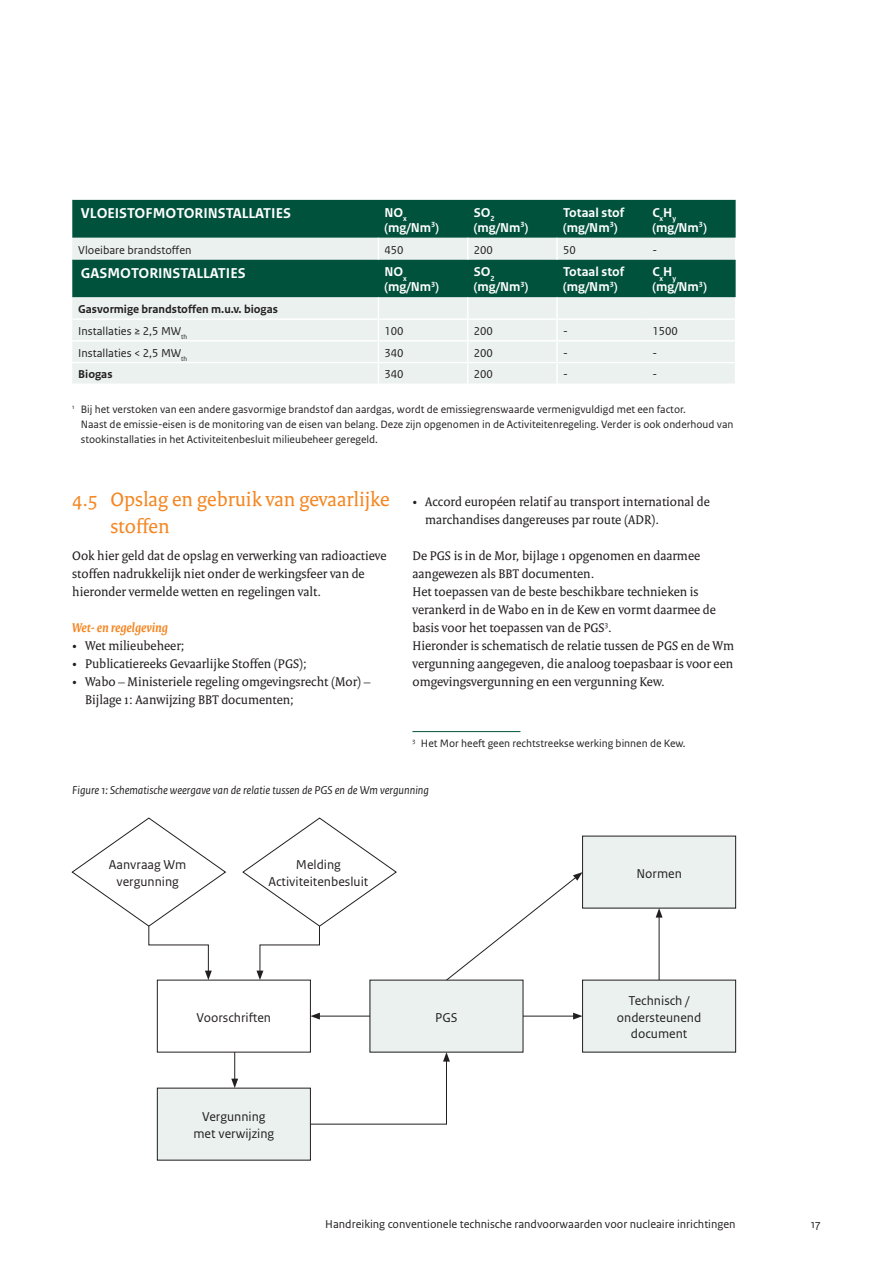
<style>
.page{position:relative;width:893px;height:1263px;background:#fff}
.page>*{position:absolute;margin:0;border:0;box-sizing:border-box;transform-origin:0 0}
._14_RO_Voetnoot{font:21px/27px "Rijksoverheid Serif";color:#f58520}
._30_RO_Tabel_Kop{font:700 15px "Rijksoverheid Sans Text";color:#fff}
._14_RO_Voetnoot-2{font:13.5px/18px "Rijksoverheid Serif";color:#231f20}
.t1{font:13.5px/16.2px "Rijksoverheid Sans Text";color:#231f20;text-align:center}
._30_RO_Tabel_Kop-2{font:700 13.5px "Rijksoverheid Sans Text";color:#fff}
._14_RO_Voetnoot-3{font:italic 700 13.5px "Rijksoverheid Serif";color:#f58520}
._32_RO_Tabel_Broodte{font:12px "Rijksoverheid Sans Text";color:#231f20}
._13_RO_Fotobijschrif{font:italic 12px "Rijksoverheid Sans Text";color:#231f20}
._32_RO_Tabel_Broodte-2{font:700 12px "Rijksoverheid Sans Text";color:#231f20}
._14_RO_Voetnoot-4{font:11.25px/15px "Rijksoverheid Sans Text";color:#231f20}
</style>
<div class="page">
<div style="left:72px;top:200px;width:664px;height:38px;background:#00523c"></div>
<svg style="left:72px;top:238px;width:664px;height:145px;background:#abc6bf"></svg>
<svg style="left:378px;top:238px;width:1px;height:21px"></svg>
<svg style="left:467px;top:238px;width:1px;height:21px"></svg>
<hr style="left:556px;top:238px;width:2px;height:21px;background:#fff">
<svg style="left:735px;top:238px;width:1px;height:21px"></svg>
<hr style="left:556px;top:297px;width:2px;height:21px;background:#fff">
<hr style="left:72px;top:318px;width:306px;height:2px;background:#fff">
<hr style="left:378px;top:318px;width:90px;height:2px;background:#fff">
<hr style="left:468px;top:318px;width:89px;height:2px;background:#fff">
<hr style="left:557px;top:318px;width:89px;height:2px;background:#fff">
<hr style="left:556px;top:320px;width:2px;height:20px;background:#fff">
<hr style="left:646px;top:318px;width:90px;height:2px;background:#fff">
<hr style="left:72px;top:340px;width:306px;height:2px;background:#fff">
<hr style="left:378px;top:340px;width:90px;height:2px;background:#fff">
<hr style="left:468px;top:340px;width:89px;height:2px;background:#fff">
<hr style="left:557px;top:340px;width:89px;height:2px;background:#fff">
<hr style="left:556px;top:342px;width:2px;height:20px;background:#fff">
<hr style="left:646px;top:340px;width:90px;height:2px;background:#fff">
<hr style="left:72px;top:362px;width:306px;height:1px;background:#fff">
<hr style="left:378px;top:362px;width:90px;height:1px;background:#fff">
<svg style="left:378px;top:297px;width:1px;height:86px"></svg>
<hr style="left:468px;top:362px;width:89px;height:1px;background:#fff">
<svg style="left:467px;top:297px;width:1px;height:86px"></svg>
<hr style="left:557px;top:362px;width:89px;height:1px;background:#fff">
<hr style="left:556px;top:363px;width:2px;height:20px;background:#fff">
<hr style="left:646px;top:362px;width:90px;height:1px;background:#fff">
<svg style="left:735px;top:297px;width:1px;height:86px"></svg>
<hr style="left:412px;top:731px;width:108px;height:1px;background:#00523c">
<div style="left:157px;top:980px;width:154px;height:72px;border:1px solid #231f20"></div>
<div style="left:370px;top:980px;width:153px;height:72px;background:#eaf1ef"></div>
<div style="left:583px;top:980px;width:153px;height:72px;background:#eaf1ef"></div>
<div style="left:582px;top:980px;width:154px;height:72px;border:1px solid #231f20"></div>
<div style="left:583px;top:836px;width:153px;height:72px;background:#eaf1ef"></div>
<div style="left:157px;top:1088px;width:153px;height:72px;background:#eaf1ef"></div>
<svg style="left:71px;top:817px;width:156px;height:163px"></svg>
<svg style="left:242px;top:817px;width:155px;height:163px"></svg>
<svg style="left:231px;top:1052px;width:7px;height:36px"></svg>
<hr style="left:317px;top:1016px;width:53px;height:1px;background:#231f20">
<svg style="left:310px;top:1013px;width:10px;height:6px"></svg>
<svg style="left:310px;top:1052px;width:140px;height:73px"></svg>
<hr style="left:523px;top:1016px;width:52px;height:1px;background:#231f20">
<svg style="left:573px;top:1013px;width:10px;height:6px"></svg>
<hr style="left:659px;top:915px;width:1px;height:65px;background:#231f20">
<svg style="left:656px;top:908px;width:7px;height:9px"></svg>
<svg style="left:445px;top:872px;width:138px;height:109px"></svg>
<p class="_30_RO_Tabel_Kop" style="left:81px;top:205px;width:211px">VLOEISTOFMOTORINSTALLATIES</p>
<p class="_30_RO_Tabel_Kop-2" style="left:384px;top:205px;width:24px">NO<sub>x</sub></p>
<p class="_30_RO_Tabel_Kop-2" style="left:384px;top:220px;width:56px">(mg/Nm<sup>3</sup>)</p>
<p class="_30_RO_Tabel_Kop-2" style="left:474px;top:205px;width:23px">SO<sub>2</sub></p>
<p class="_30_RO_Tabel_Kop-2" style="left:474px;top:220px;width:56px">(mg/Nm<sup>3</sup>)</p>
<p class="_30_RO_Tabel_Kop-2" style="left:563px;top:205px;width:63px">Totaal stof</p>
<p class="_30_RO_Tabel_Kop-2" style="left:563px;top:220px;width:56px">(mg/Nm<sup>3</sup>)</p>
<p class="_30_RO_Tabel_Kop-2" style="left:652px;top:205px;width:25px">C<sub>x</sub>H<sub>y</sub></p>
<p class="_30_RO_Tabel_Kop-2" style="left:652px;top:220px;width:56px">(mg/Nm<sup>3</sup>)</p>
<p class="_32_RO_Tabel_Broodte" style="left:78px;top:243px;width:115px">Vloeibare brandstoffen</p>
<p class="_32_RO_Tabel_Broodte" style="left:384px;top:243px;width:21px">450</p>
<p class="_32_RO_Tabel_Broodte" style="left:474px;top:243px;width:21px">200</p>
<p class="_32_RO_Tabel_Broodte" style="left:563px;top:243px;width:14px">50</p>
<p class="_32_RO_Tabel_Broodte" style="left:652px;top:243px;width:6px">-</p>
<p class="_30_RO_Tabel_Kop" style="left:81px;top:264px;width:166px">GASMOTORINSTALLATIES</p>
<p class="_30_RO_Tabel_Kop-2" style="left:384px;top:264px;width:24px">NO<sub>x</sub></p>
<p class="_30_RO_Tabel_Kop-2" style="left:384px;top:279px;width:56px">(mg/Nm<sup>3</sup>)</p>
<p class="_30_RO_Tabel_Kop-2" style="left:563px;top:264px;width:63px">Totaal stof</p>
<p class="_30_RO_Tabel_Kop-2" style="left:563px;top:279px;width:56px">(mg/Nm<sup>3</sup>)</p>
<p class="_30_RO_Tabel_Kop-2" style="left:474px;top:264px;width:23px">SO<sub>2</sub></p>
<p class="_30_RO_Tabel_Kop-2" style="left:474px;top:279px;width:56px">(mg/Nm<sup>3</sup>)</p>
<p class="_30_RO_Tabel_Kop-2" style="left:652px;top:264px;width:25px">C<sub>x</sub>H<sub>y</sub></p>
<p class="_30_RO_Tabel_Kop-2" style="left:652px;top:279px;width:56px">(mg/Nm<sup>3</sup>)</p>
<p class="_32_RO_Tabel_Broodte-2" style="left:78px;top:302px;width:201px">Gasvormige brandstoffen m.u.v. biogas</p>
<p class="_32_RO_Tabel_Broodte" style="left:78px;top:324px;width:110px">Installaties ≥ 2,5 MW<sub>th</sub></p>
<p class="_32_RO_Tabel_Broodte" style="left:384px;top:324px;width:21px">100</p>
<p class="_32_RO_Tabel_Broodte" style="left:474px;top:324px;width:21px">200</p>
<p class="_32_RO_Tabel_Broodte" style="left:563px;top:324px;width:6px">-</p>
<p class="_32_RO_Tabel_Broodte" style="left:652px;top:324px;width:27px">1500</p>
<p class="_32_RO_Tabel_Broodte" style="left:78px;top:346px;width:110px">Installaties &lt; 2,5 MW<sub>th</sub></p>
<p class="_32_RO_Tabel_Broodte" style="left:384px;top:346px;width:21px">340</p>
<p class="_32_RO_Tabel_Broodte" style="left:474px;top:346px;width:21px">200</p>
<p class="_32_RO_Tabel_Broodte" style="left:563px;top:346px;width:6px">-</p>
<p class="_32_RO_Tabel_Broodte" style="left:652px;top:346px;width:6px">-</p>
<p class="_32_RO_Tabel_Broodte-2" style="left:78px;top:368px;width:36px">Biogas</p>
<p class="_32_RO_Tabel_Broodte" style="left:384px;top:367px;width:21px">340</p>
<p class="_32_RO_Tabel_Broodte" style="left:474px;top:367px;width:21px">200</p>
<p class="_32_RO_Tabel_Broodte" style="left:563px;top:367px;width:6px">-</p>
<p class="_32_RO_Tabel_Broodte" style="left:652px;top:367px;width:6px">-</p>
<p class="_14_RO_Voetnoot-4" style="left:81px;top:402px;width:654px;text-indent:-9px"><sup>1</sup> Bij het verstoken van een andere gasvormige brandstof dan aardgas, wordt de emissiegrenswaarde vermenigvuldigd met een factor.<br>Naast de emissie-eisen is de monitoring van de eisen van belang. Deze zijn opgenomen in de Activiteitenregeling. Verder is ook onderhoud van stookinstallaties in het Activiteitenbesluit milieubeheer geregeld.</p>
<p class="_14_RO_Voetnoot" style="left:111px;top:485px;width:281px;text-indent:-38px">4.5 Opslag en gebruik van gevaarlijke stoffen</p>
<p class="_14_RO_Voetnoot-2" style="left:72px;top:546px;width:316px">Ook hier geld dat de opslag en verwerking van radioactieve stoffen nadrukkelijk niet onder de werkingsfeer van de hieronder vermelde wetten en regelingen valt.</p>
<p class="_14_RO_Voetnoot-3" style="left:72px;top:619px;width:97px">Wet- en regelgeving</p>
<p class="_14_RO_Voetnoot-2" style="left:72px;top:636px;width:114px">• Wet milieubeheer;</p>
<p class="_14_RO_Voetnoot-2" style="left:72px;top:654px;width:236px">• Publicatiereeks Gevaarlijke Stoffen (PGS);</p>
<p class="_14_RO_Voetnoot-2" style="left:85px;top:672px;width:287px;text-indent:-13px">• Wabo – Ministeriele regeling omgevingsrecht (Mor) –<br>Bijlage 1: Aanwijzing BBT documenten;</p>
<p class="_14_RO_Voetnoot-2" style="left:425px;top:492px;width:286px;text-indent:-13px">• Accord européen relatif au transport international de marchandises dangereuses par route (ADR).</p>
<p class="_14_RO_Voetnoot-2" style="left:412px;top:546px;width:323px">De PGS is in de Mor, bijlage 1 opgenomen en daarmee aangewezen als BBT documenten.<br>Het toepassen van de beste beschikbare technieken is verankerd in de Wabo en in de Kew en vormt daarmee de basis voor het toepassen van de PGS<sup>3</sup>.<br>Hieronder is schematisch de relatie tussen de PGS en de Wm vergunning aangegeven, die analoog toepasbaar is voor een omgevingsvergunning en een vergunning Kew.</p>
<p class="_14_RO_Voetnoot-4" style="left:412px;top:736px;width:275px"><sup>3</sup> Het Mor heeft geen rechtstreekse werking binnen de Kew.</p>
<p class="_13_RO_Fotobijschrif" style="left:72px;top:783px;width:358px">Figure 1: Schematische weergave van de relatie tussen de PGS en de Wm vergunning</p>
<p class="t1" style="left:109px;top:857px;width:79px">Aanvraag Wm vergunning</p>
<p class="t1" style="left:268px;top:857px;width:101px">Melding<br>Activiteitenbesluit</p>
<p class="t1" style="left:197px;top:1009px;width:76px">Voorschriften</p>
<p class="t1" style="left:435px;top:1009px;width:24px">PGS</p>
<p class="t1" style="left:193px;top:1109px;width:82px">Vergunning met verwijzing</p>
<p class="t1" style="left:636px;top:865px;width:47px">Normen</p>
<p class="t1" style="left:617px;top:993px;width:86px">Technisch / ondersteunend document</p>
<p class="_32_RO_Tabel_Broodte" style="left:325px;top:1217px;width:412px">Handreiking conventionele technische randvoorwaarden voor nucleaire inrichtingen</p>
<p class="_32_RO_Tabel_Broodte" style="left:811px;top:1217px;width:11px">17</p>
</div>
